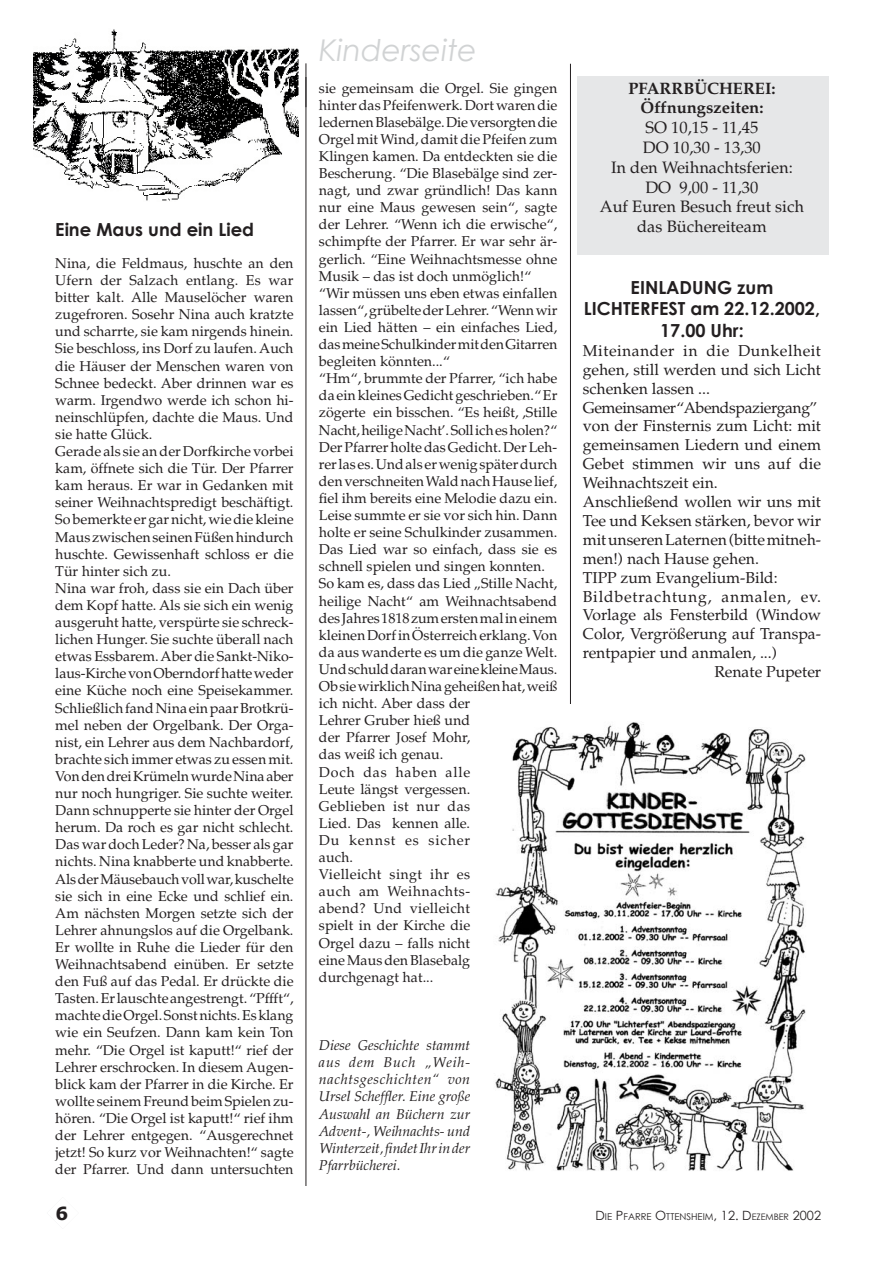
<style>
.page{position:relative;width:893px;height:1263px;background:#fff}
.page>*{position:absolute;margin:0;border:0;box-sizing:border-box;transform-origin:0 0}
.t1{font:italic 30px "Century Gothic";color:#d1d3d4}
.t2{font:700 18px/21.6px "Century Gothic";color:#231f20;text-align:center}
.t3{font:700 18px "Verdana";color:#231f20}
.t4{font:16.5px/19.8px "Palatino";color:#231f20;text-align:center}
.t5{font:700 16.5px/19.8px "Palatino";color:#231f20;text-align:center}
.t6{font:15.75px "Palatino";color:#231f20}
.t7{font:15.75px "Palatino";letter-spacing:-.025em;color:#231f20}
.t8{font:15.75px "Palatino";letter-spacing:.055em;color:#231f20}
.t9{font:15.75px "Palatino";letter-spacing:.035em;color:#231f20}
.t10{font:14.25px/17.1px "Palatino";color:#231f20}
.t11{font:italic 14.25px/17.1px "Palatino";color:#231f20;text-align:justify}
.t12{font:9.45px "Century Gothic";color:#231f20}
.s1{font-size:12.75px}
.s2{font-size:13.5px}
.s3{font-size:8.85px}
</style>
<div class="page">
<hr style="left:305px;top:0;width:1px;height:1263px;background:#231f20">
<hr style="left:570px;top:64px;width:1px;height:1122px;background:#231f20">
<svg style="left:305px;top:0;width:2px;height:77px"></svg>
<div style="left:577px;top:77px;width:251px;height:178px;background:#e6e7e8"></div>
<hr style="left:305px;top:63px;width:1px;height:44px;background:#231f20">
<img style="left:495px;top:704px;width:311px;height:482px">
<img style="left:33px;top:29px;width:266px;height:172px">
<svg style="left:305px;top:1186px;width:1px;height:77px"></svg>
<p class="t2" style="left:55px;top:219px;width:200px">Eine Maus und ein Lied</p>
<p class="t10" style="left:55px;top:256px;width:240px">Nina, die Feldmaus, huschte an den Ufern der Salzach entlang. Es war bitter kalt. Alle Mauselöcher waren zugefroren. Sosehr Nina auch kratzte und scharrte, sie kam nirgends hinein.<br>Sie beschloss, ins Dorf zu laufen. Auch die Häuser der Menschen waren von Schnee bedeckt. Aber drinnen war es warm. Irgendwo werde ich schon hi&shy;neinschlüpfen, dachte die Maus. Und sie hatte Glück.<br>Gerade als sie an der Dorfkirche vorbei kam, öffnete sich die Tür. Der Pfarrer kam heraus. Er war in Gedanken mit seiner Weihnachtspredigt beschäftigt.<br>So bemerkte er gar nicht, wie die kleine Maus zwischen seinen Füßen hindurch huschte. Gewissenhaft schloss er die Tür hinter sich zu.<br>Nina war froh, dass sie ein Dach über dem Kopf hatte. Als sie sich ein wenig ausgeruht hatte, verspürte sie schreck&shy;lichen Hunger. Sie suchte überall nach etwas Essbarem. Aber die Sankt-Niko&shy;laus-Kirche von Oberndorf hatte weder eine Küche noch eine Speisekammer.<br>Schließlich fand Nina ein paar Brotkrü&shy;mel neben der Orgelbank. Der Orga&shy;nist, ein Lehrer aus dem Nachbardorf, brachte sich immer etwas zu essen mit.<br>Von den drei Krümeln wurde Nina aber nur noch hungriger. Sie suchte weiter.<br>Dann schnupperte sie hinter der Orgel herum. Da roch es gar nicht schlecht.<br>Das war doch Leder? Na, besser als gar nichts. Nina knabberte und knabberte.<br>Als der Mäusebauch voll war, kuschelte sie sich in eine Ecke und schlief ein.<br>Am nächsten Morgen setzte sich der Lehrer ahnungslos auf die Orgelbank.<br>Er wollte in Ruhe die Lieder für den Weihnachtsabend einüben. Er setzte den Fuß auf das Pedal. Er drückte die Tasten. Er lauschte angestrengt. “Pffft“, machte die Orgel. Sonst nichts. Es klang wie ein Seufzen. Dann kam kein Ton mehr. “Die Orgel ist kaputt!“ rief der Lehrer erschrocken. In diesem Augen&shy;blick kam der Pfarrer in die Kirche. Er wollte seinem Freund beim Spielen zu&shy;hören. “Die Orgel ist kaputt!“ rief ihm der Lehrer entgegen. “Ausgerechnet jetzt! So kurz vor Weihnachten!“ sagte der Pfarrer. Und dann untersuchten</p>
<h1 class="t1" style="left:319px;top:31px;width:159px">Kinderseite</h1>
<p class="t10" style="left:319px;top:81px;width:240px">sie gemeinsam die Orgel. Sie gingen hinter das Pfeifenwerk. Dort waren die ledernen Blasebälge. Die versorgten die<br>Orgel mit Wind, damit die Pfeifen zum<br>Klingen kamen. Da entdeckten sie die<br>Bescherung. “Die Blasebälge sind zer&shy;nagt, und zwar gründlich! Das kann nur eine Maus gewesen sein“, sagte der Lehrer. “Wenn ich die erwische“, schimpfte der Pfarrer. Er war sehr är&shy;gerlich. “Eine Weihnachtsmesse ohne<br>Musik – das ist doch unmöglich!“ “Wir müssen uns eben etwas einfallen lassen“, grübelte der Lehrer. “Wenn wir ein Lied hätten – ein einfaches Lied, das meine Schulkinder mit den Gitarren begleiten könnten...“<br>“Hm“, brummte der Pfarrer, “ich habe da ein kleines Gedicht geschrieben.“ Er zögerte ein bisschen. “Es heißt, ,Stille<br>Nacht, heilige Nacht’. Soll ich es holen?“<br>Der Pfarrer holte das Gedicht. Der Leh&shy;rer las es. Und als er wenig später durch den verschneiten Wald nach Hause lief, fiel ihm bereits eine Melodie dazu ein.<br>Leise summte er sie vor sich hin. Dann holte er seine Schulkinder zusammen.<br>Das Lied war so einfach, dass sie es schnell spielen und singen konnten.<br>So kam es, dass das Lied „Stille Nacht, heilige Nacht“ am Weihnachtsabend des Jahres 1818 zum ersten mal in einem kleinen Dorf in Österreich erklang. Von da aus wanderte es um die ganze Welt.<br>Und schuld daran war eine kleine Maus.<br>Ob sie wirklich Nina geheißen hat, weiß ich nicht. Aber dass der<br>Lehrer Gruber hieß und<br>der Pfarrer Josef Mohr,<br>das weiß ich genau.<br>Doch das haben alle<br>Leute längst vergessen.<br>Geblieben ist nur das<br>Lied. Das kennen alle.<br>Du kennst es sicher<br>auch.<br>Vielleicht singt ihr es<br>auch am Weihnachts-<br>abend? Und vielleicht<br>spielt in der Kirche die<br>Orgel dazu – falls nicht<br>eine Maus den Blasebalg<br>durchgenagt hat...</p>
<p class="t11" style="left:319px;top:1038px;width:153px">Diese Geschichte stammt aus dem Buch „Weih&shy;nachtsgeschichten“ von Ursel Scheffler. Eine große Auswahl an Büchern zur Advent-, Weihnachts- und Winterzeit, findet Ihr in der Pfarrbücherei.</p>
<p class="t5" style="left:628px;top:80px;width:149px">PFARRBÜCHEREI:<br>Öffnungszeiten:</p>
<p class="t4" style="left:600px;top:120px;width:206px">SO 10,15 - 11,45<br>DO 10,30 - 13,30<br>In den Weihnachtsferien:<br>DO 9,00 - 11,30<br>Auf Euren Besuch freut sich das Büchereiteam</p>
<p class="t2" style="left:584px;top:276px;width:238px">EINLADUNG zum<br>LICHTERFEST am 22.12.2002,<br>17.00 Uhr:</p>
<p class="t9" style="left:583px;top:344px;width:240px">Miteinander in die Dunkelheit</p>
<p class="t6" style="left:583px;top:363px;width:240px">gehen, still werden und sich Licht</p>
<p class="t6" style="left:583px;top:382px;width:129px">schenken lassen ...</p>
<p class="t7" style="left:583px;top:401px;width:236px">Gemeinsamer “Abendspaziergang”</p>
<p class="t6" style="left:583px;top:420px;width:240px">von der Finsternis zum Licht: mit</p>
<p class="t6" style="left:583px;top:439px;width:240px">gemeinsamen Liedern und einem</p>
<p class="t6" style="left:583px;top:458px;width:240px">Gebet stimmen wir uns auf die</p>
<p class="t6" style="left:583px;top:477px;width:136px">Weihnachtszeit ein.</p>
<p class="t6" style="left:583px;top:496px;width:240px">Anschließend wollen wir uns mit</p>
<p class="t6" style="left:583px;top:514px;width:240px">Tee und Keksen stärken, bevor wir</p>
<p class="t6" style="left:583px;top:533px;width:240px">mit unseren Laternen (bitte mitneh-</p>
<p class="t6" style="left:583px;top:552px;width:178px">men!) nach Hause gehen.</p>
<p class="t6" style="left:583px;top:571px;width:196px">TIPP zum Evangelium-Bild:</p>
<p class="t8" style="left:583px;top:590px;width:240px">Bildbetrachtung, anmalen, ev.</p>
<p class="t6" style="left:583px;top:609px;width:240px">Vorlage als Fensterbild (Window</p>
<p class="t6" style="left:583px;top:628px;width:240px">Color, Vergrößerung auf Transpa-</p>
<p class="t6" style="left:583px;top:647px;width:196px">rentpapier und anmalen, ...)</p>
<p class="t6" style="left:714px;top:666px;width:108px">Renate Pupeter</p>
<p class="t3" style="left:55px;top:1202px;width:14px">6</p>
<p class="t12" style="left:595px;top:1211px;width:227px"><span class="s1">D</span>IE <span class="s1">P</span>FARRE <span class="s1">O</span>TTENSHEIM<span class="s2">,</span> <span class="s1">12. D</span><span class="s3">EZEMBER</span> <span class="s1">2002</span></p>
</div>
